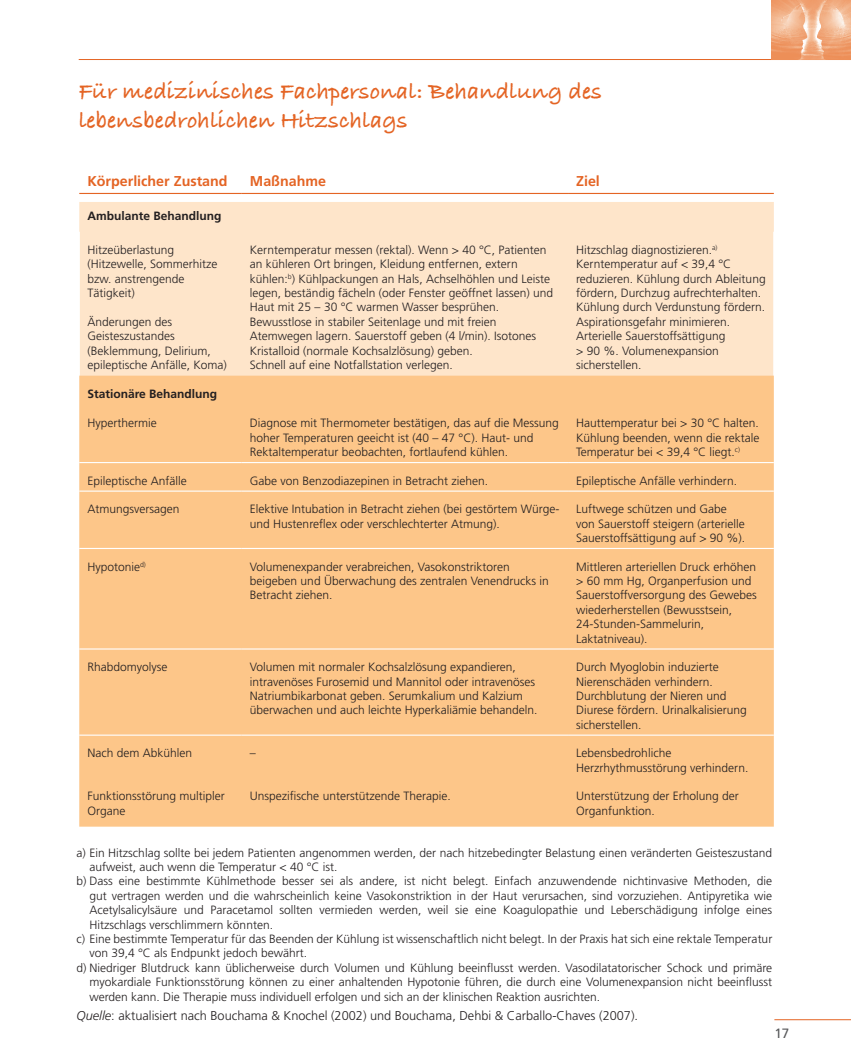
<style>
.page{position:relative;width:851px;height:1063px;background:#fff}
.page>*{position:absolute;margin:0;border:0;box-sizing:border-box;transform-origin:0 0}
.Titoli{font:700 24px/28.8px "Bradley Hand ITCTT";color:#e46424}
.testatina_tabelle{font:700 14.25px "Frutiger";color:#e46424}
.t1{font:13.5px "Frutiger";color:#57585a}
.Normale{font:300 12.75px "Frutiger";color:#231f20}
.Normale-2{font:300 12px/14.4px "Frutiger";color:#231f20}
.Tetso_tabelle{font:300 12px/14.4px "Frutiger";color:#231f20}
.Normale-3{font:700 12px "Frutiger";color:#231f20}
.s1{font-style:italic}
</style>
<div class="page">
<hr style="left:79px;top:59px;width:771px;height:1px;background:#e46424">
<img style="left:771px;top:0;width:79px;height:59px">
<hr style="left:774px;top:1019px;width:76px;height:1px;background:#e46424">
<div style="left:79px;top:202px;width:694px;height:173px;background:#fee5ca"></div>
<div style="left:79px;top:375px;width:694px;height:452px;background:#fdc689"></div>
<hr style="left:79px;top:193px;width:163px;height:1px;background:#e46424">
<hr style="left:242px;top:193px;width:326px;height:1px;background:#e46424">
<hr style="left:568px;top:193px;width:205px;height:1px;background:#e46424">
<hr style="left:79px;top:232px;width:1px;height:143px;background:#fff">
<hr style="left:79px;top:462px;width:163px;height:1px;background:#fff">
<hr style="left:242px;top:462px;width:326px;height:1px;background:#fff">
<hr style="left:568px;top:462px;width:205px;height:1px;background:#fff">
<hr style="left:79px;top:491px;width:163px;height:1px;background:#fff">
<hr style="left:242px;top:491px;width:326px;height:1px;background:#fff">
<hr style="left:568px;top:491px;width:205px;height:1px;background:#fff">
<hr style="left:79px;top:548px;width:163px;height:1px;background:#fff">
<hr style="left:242px;top:548px;width:326px;height:1px;background:#fff">
<hr style="left:568px;top:548px;width:205px;height:1px;background:#fff">
<hr style="left:79px;top:648px;width:163px;height:2px;background:#fff">
<hr style="left:242px;top:648px;width:326px;height:2px;background:#fff">
<hr style="left:568px;top:648px;width:205px;height:2px;background:#fff">
<hr style="left:79px;top:735px;width:163px;height:1px;background:#fff">
<hr style="left:242px;top:735px;width:326px;height:1px;background:#fff">
<hr style="left:568px;top:735px;width:205px;height:1px;background:#fff">
<p class="Titoli" style="left:79px;top:76px;width:525px">Für medizinisches Fachpersonal: Behandlung des lebensbedrohlichen Hitzschlags</p>
<p class="testatina_tabelle" style="left:87px;top:173px;width:142px">Körperlicher Zustand</p>
<p class="testatina_tabelle" style="left:250px;top:173px;width:78px">Maßnahme</p>
<p class="testatina_tabelle" style="left:576px;top:173px;width:25px">Ziel</p>
<p class="Normale-3" style="left:87px;top:209px;width:136px">Ambulante Behandlung</p>
<p class="Tetso_tabelle" style="left:87px;top:243px;width:131px">Hitzeüberlastung (Hitzewelle, Sommerhitze bzw. anstrengende<br>Tätigkeit)</p>
<p class="Tetso_tabelle" style="left:87px;top:315px;width:141px">Änderungen des<br>Geisteszustandes (Beklemmung, Delirium, epileptische Anfälle, Koma)</p>
<p class="Tetso_tabelle" style="left:576px;top:243px;width:191px">Hitzschlag diagnostizieren.<sup>a)<br></sup>Kerntemperatur auf &lt; 39,4 °C reduzieren. Kühlung durch Ableitung fördern, Durchzug aufrechterhalten.</p>
<p class="Tetso_tabelle" style="left:576px;top:300px;width:190px">Kühlung durch Verdunstung fördern.</p>
<p class="Tetso_tabelle" style="left:576px;top:315px;width:155px">Aspirationsgefahr minimieren.<br>Arterielle Sauerstoffsättigung &gt; 90 %. Volumenexpansion sicherstellen.</p>
<p class="Tetso_tabelle" style="left:250px;top:243px;width:305px">Kerntemperatur messen (rektal). Wenn &gt; 40 °C, Patienten an kühleren Ort bringen, Kleidung entfernen, extern kühlen:<sup>b</sup>) Kühlpackungen an Hals, Achselhöhlen und Leiste legen, beständig fächeln (oder Fenster geöffnet lassen) und Haut mit 25 – 30 °C warmen Wasser besprühen.</p>
<p class="Tetso_tabelle" style="left:250px;top:315px;width:288px">Bewusstlose in stabiler Seitenlage und mit freien<br>Atemwegen lagern. Sauerstoff geben (4 l/min). Isotones<br>Kristalloid (normale Kochsalzlösung) geben.</p>
<p class="Tetso_tabelle" style="left:250px;top:358px;width:204px">Schnell auf eine Notfallstation verlegen.</p>
<p class="Normale-3" style="left:87px;top:386px;width:131px">Stationäre Behandlung</p>
<p class="Normale-2" style="left:87px;top:416px;width:71px">Hyperthermie</p>
<p class="Normale-2" style="left:250px;top:416px;width:310px">Diagnose mit Thermometer bestätigen, das auf die Messung hoher Temperaturen geeicht ist (40 – 47 °C). Haut- und<br>Rektaltemperatur beobachten, fortlaufend kühlen.</p>
<p class="Normale-2" style="left:576px;top:416px;width:184px">Hauttemperatur bei &gt; 30 °C halten.</p>
<p class="Normale-2" style="left:576px;top:430px;width:185px">Kühlung beenden, wenn die rektale<br>Temperatur bei &lt; 39,4 °C liegt.<sup>c)</sup></p>
<p class="Normale-2" style="left:87px;top:473px;width:101px">Epileptische Anfälle</p>
<p class="Normale-2" style="left:250px;top:473px;width:240px">Gabe von Benzodiazepinen in Betracht ziehen.</p>
<p class="Normale-2" style="left:576px;top:473px;width:162px">Epileptische Anfälle verhindern.</p>
<p class="Normale-2" style="left:87px;top:502px;width:94px">Atmungsversagen</p>
<p class="Normale-2" style="left:250px;top:502px;width:311px">Elektive Intubation in Betracht ziehen (bei gestörtem Würge&shy;und Hustenreflex oder verschlechterter Atmung).</p>
<p class="Normale-2" style="left:576px;top:502px;width:171px">Luftwege schützen und Gabe von Sauerstoff steigern (arterielle<br>Sauerstoffsättigung auf &gt; 90 %).</p>
<p class="Normale-2" style="left:87px;top:559px;width:60px">Hypotonie<sup>d)</sup></p>
<p class="Normale-2" style="left:250px;top:559px;width:300px">Volumenexpander verabreichen, Vasokonstriktoren beigeben und Überwachung des zentralen Venendrucks in<br>Betracht ziehen.</p>
<p class="Normale-2" style="left:576px;top:559px;width:182px">Mittleren arteriellen Druck erhöhen &gt; 60 mm Hg, Organperfusion und<br>Sauerstoffversorgung des Gewebes wiederherstellen (Bewusstsein,<br>24-Stunden-Sammelurin,<br>Laktatniveau).</p>
<p class="Normale-2" style="left:87px;top:660px;width:82px">Rhabdomyolyse</p>
<p class="Normale-2" style="left:250px;top:660px;width:289px">Volumen mit normaler Kochsalzlösung expandieren, intravenöses Furosemid und Mannitol oder intravenöses Natriumbikarbonat geben. Serumkalium und Kalzium überwachen und auch leichte Hyperkaliämie behandeln.</p>
<p class="Normale-2" style="left:576px;top:660px;width:172px">Durch Myoglobin induzierte<br>Nierenschäden verhindern.<br>Durchblutung der Nieren und<br>Diurese fördern. Urinalkalisierung sicherstellen.</p>
<p class="Normale-2" style="left:87px;top:746px;width:106px">Nach dem Abkühlen</p>
<p class="Normale-2" style="left:250px;top:746px;width:7px">–</p>
<p class="Normale-2" style="left:576px;top:746px;width:174px">Lebensbedrohliche<br>Herzrhythmusstörung verhindern.</p>
<p class="Normale-2" style="left:87px;top:789px;width:139px">Funktionsstörung multipler<br>Organe</p>
<p class="Normale-2" style="left:250px;top:789px;width:202px">Unspezifische unterstützende Therapie.</p>
<p class="Normale-2" style="left:576px;top:789px;width:164px">Unterstützung der Erholung der<br>Organfunktion.</p>
<p class="Normale-2" style="left:89px;top:845px;width:684px;text-indent:-13px">a) Ein Hitzschlag sollte bei jedem Patienten angenommen werden, der nach hitzebedingter Belastung einen veränderten Geisteszustand aufweist, auch wenn die Temperatur &lt; 40 °C ist.</p>
<p class="Normale-2" style="left:89px;top:874px;width:684px;text-align:justify;text-indent:-13px">b) Dass eine bestimmte Kühlmethode besser sei als andere, ist nicht belegt. Einfach anzuwendende nichtinvasive Methoden, die gut vertragen werden und die wahrscheinlich keine Vasokonstriktion in der Haut verursachen, sind vorzuziehen. Antipyretika wie Acetylsalicylsäure und Paracetamol sollten vermieden werden, weil sie eine Koagulopathie und Leberschädigung infolge eines Hitzschlags verschlimmern könnten.</p>
<p class="Normale-2" style="left:89px;top:932px;width:684px;text-indent:-13px">c) Eine bestimmte Temperatur für das Beenden der Kühlung ist wissenschaftlich nicht belegt. In der Praxis hat sich eine rektale Temperatur von 39,4 °C als Endpunkt jedoch bewährt.</p>
<p class="Normale-2" style="left:89px;top:960px;width:684px;text-align:justify;text-indent:-13px">d) Niedriger Blutdruck kann üblicherweise durch Volumen und Kühlung beeinflusst werden. Vasodilatatorischer Schock und primäre myokardiale Funktionsstörung können zu einer anhaltenden Hypotonie führen, die durch eine Volumenexpansion nicht beeinflusst werden kann. Die Therapie muss individuell erfolgen und sich an der klinischen Reaktion ausrichten.</p>
<p class="Normale" style="left:77px;top:1009px;width:563px"><span class="s1">Quelle</span>: aktualisiert nach Bouchama &amp; Knochel (2002) und Bouchama, Dehbi &amp; Carballo-Chaves (2007).</p>
<p class="t1" style="left:774px;top:1025px;width:16px">17</p>
</div>
